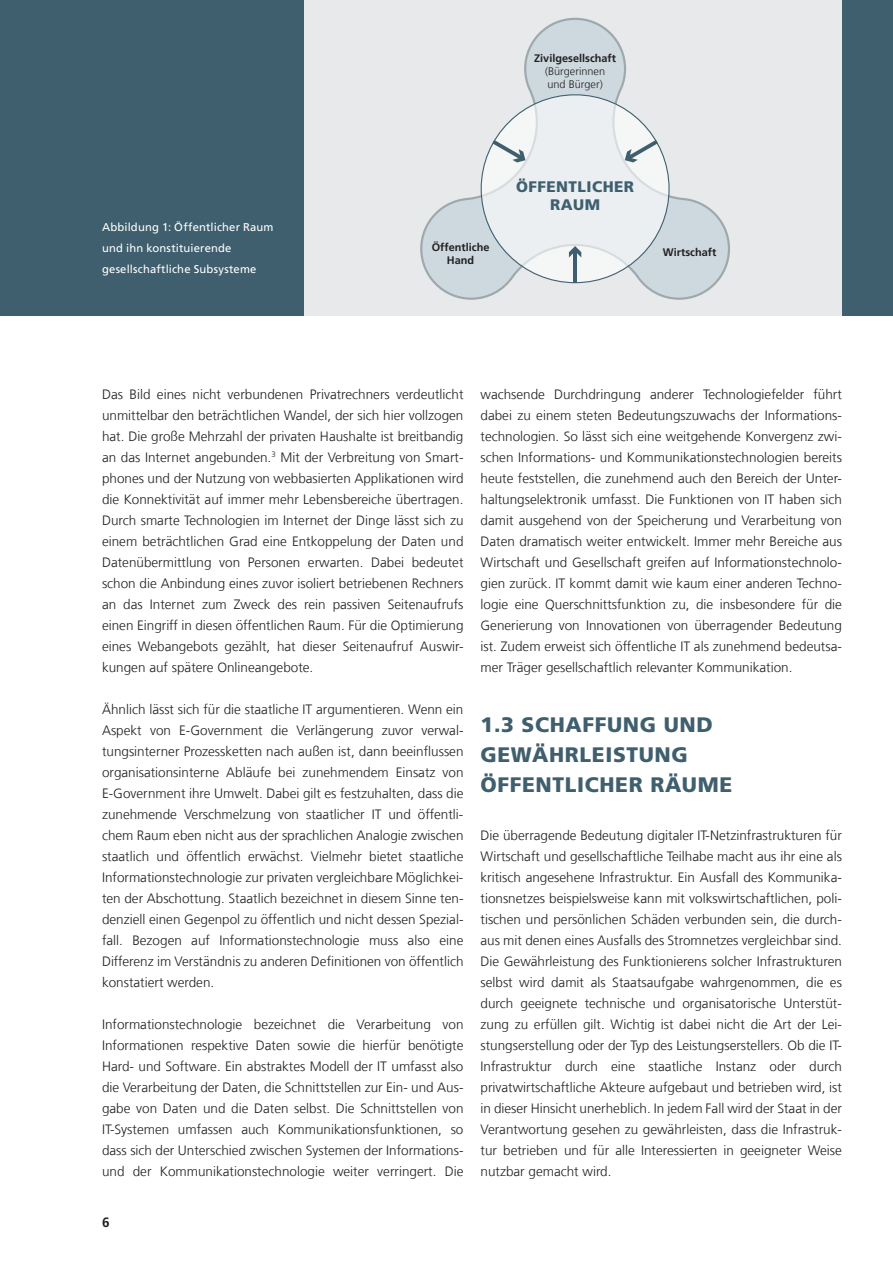
<style>
.page{position:relative;width:893px;height:1263px;background:#fff}
.page>*{position:absolute;margin:0;border:0;box-sizing:border-box;transform-origin:0 0}
.t1{font:900 21px/30px "Frutiger LT Com";letter-spacing:.03em;color:#3f5f6e}
.t2{font:900 15.3px/18.3px "Frutiger LT Com";letter-spacing:.03em;color:#3f5f6e;text-align:center}
.t3{font:300 13.5px/21px "Frutiger LT Com";color:#231f20;text-align:justify}
.t4{font:700 13.5px "Frutiger LT Com";color:#231f20}
.t5{font:11.25px/21px "Frutiger LT Com";letter-spacing:.015em;color:#fff}
.t6{font:700 10.95px/13px "Frutiger LT Com";color:#231f20;text-align:center}
.t7{font:300 10.95px/13px "Frutiger LT Com";color:#231f20}
</style>
<div class="page">
<div style="left:0;top:0;width:893px;height:315px;background:#3f5f6e"></div>
<div style="left:304px;top:0;width:538px;height:315px;background:#e7e9ea"></div>
<svg style="left:420px;top:18px;width:310px;height:282px"></svg>
<svg style="left:481px;top:94px;width:189px;height:189px"></svg>
<p class="t6" style="left:534px;top:52px;width:83px">Zivilgesellschaft</p>
<p class="t7" style="left:545px;top:65px;width:62px">(Bürgerinnen und Bürger)</p>
<p class="t5" style="left:102px;top:216px;width:173px">Abbildung 1: Öffentlicher Raum und ihn konstituierende gesellschaftliche Subsysteme</p>
<p class="t2" style="left:516px;top:177px;width:120px">ÖFFENTLICHER<br>RAUM</p>
<p class="t6" style="left:432px;top:240px;width:59px">Öffentliche<br>Hand</p>
<p class="t6" style="left:663px;top:246px;width:55px">Wirtschaft</p>
<p class="t3" style="left:102px;top:384px;width:363px">Das Bild eines nicht verbundenen Privatrechners verdeutlicht unmittelbar den beträchtlichen Wandel, der sich hier vollzogen hat. Die große Mehrzahl der privaten Haushalte ist breitbandig an das Internet angebunden.<sup>3</sup> Mit der Verbreitung von Smart&shy;phones und der Nutzung von webbasierten Applikationen wird die Konnektivität auf immer mehr Lebensbereiche übertragen.<br>Durch smarte Technologien im Internet der Dinge lässt sich zu einem beträchtlichen Grad eine Entkoppelung der Daten und Datenübermittlung von Personen erwarten. Dabei bedeutet schon die Anbindung eines zuvor isoliert betriebenen Rechners an das Internet zum Zweck des rein passiven Seitenaufrufs einen Eingriff in diesen öffentlichen Raum. Für die Optimierung eines Webangebots gezählt, hat dieser Seitenaufruf Auswir&shy;kungen auf spätere Onlineangebote.</p>
<p class="t3" style="left:102px;top:699px;width:363px">Ähnlich lässt sich für die staatliche IT argumentieren. Wenn ein Aspekt von E-Government die Verlängerung zuvor verwal&shy;tungsinterner Prozessketten nach außen ist, dann beeinflussen organisationsinterne Abläufe bei zunehmendem Einsatz von E-Government ihre Umwelt. Dabei gilt es festzuhalten, dass die zunehmende Verschmelzung von staatlicher IT und öffentli&shy;chem Raum eben nicht aus der sprachlichen Analogie zwischen staatlich und öffentlich erwächst. Vielmehr bietet staatliche Informationstechnologie zur privaten vergleichbare Möglichkei&shy;ten der Abschottung. Staatlich bezeichnet in diesem Sinne ten&shy;denziell einen Gegenpol zu öffentlich und nicht dessen Spezial&shy;fall. Bezogen auf Informationstechnologie muss also eine Differenz im Verständnis zu anderen Definitionen von öffentlich konstatiert werden.</p>
<p class="t3" style="left:102px;top:1014px;width:363px">Informationstechnologie bezeichnet die Verarbeitung von Informationen respektive Daten sowie die hierfür benötigte Hard- und Software. Ein abstraktes Modell der IT umfasst also die Verarbeitung der Daten, die Schnittstellen zur Ein- und Aus&shy;gabe von Daten und die Daten selbst. Die Schnittstellen von IT-Systemen umfassen auch Kommunikationsfunktionen, so dass sich der Unterschied zwischen Systemen der Informations&shy;und der Kommunikationstechnologie weiter verringert. Die</p>
<p class="t4" style="left:102px;top:1215px;width:9px">6</p>
<p class="t3" style="left:480px;top:384px;width:363px">wachsende Durchdringung anderer Technologiefelder führt dabei zu einem steten Bedeutungszuwachs der Informations&shy;technologien. So lässt sich eine weitgehende Konvergenz zwi&shy;schen Informations- und Kommunikationstechnologien bereits heute feststellen, die zunehmend auch den Bereich der Unter&shy;haltungselektronik umfasst. Die Funktionen von IT haben sich damit ausgehend von der Speicherung und Verarbeitung von Daten dramatisch weiter entwickelt. Immer mehr Bereiche aus Wirtschaft und Gesellschaft greifen auf Informationstechnolo&shy;gien zurück. IT kommt damit wie kaum einer anderen Techno&shy;logie eine Querschnittsfunktion zu, die insbesondere für die Generierung von Innovationen von überragender Bedeutung ist. Zudem erweist sich öffentliche IT als zunehmend bedeutsa&shy;mer Träger gesellschaftlich relevanter Kommunikation.</p>
<h1 class="t1" style="left:480px;top:709px;width:253px">1.3 SCHAFFUNG UND<br>GEWÄHRLEISTUNG<br>ÖFFENTLICHER RÄUME</h1>
<p class="t3" style="left:480px;top:825px;width:363px">Die überragende Bedeutung digitaler IT-Netzinfrastrukturen für Wirtschaft und gesellschaftliche Teilhabe macht aus ihr eine als kritisch angesehene Infrastruktur. Ein Ausfall des Kommunika&shy;tionsnetzes beispielsweise kann mit volkswirtschaftlichen, poli&shy;tischen und persönlichen Schäden verbunden sein, die durch&shy;aus mit denen eines Ausfalls des Stromnetzes vergleichbar sind.<br>Die Gewährleistung des Funktionierens solcher Infrastrukturen selbst wird damit als Staatsaufgabe wahrgenommen, die es durch geeignete technische und organisatorische Unterstüt&shy;zung zu erfüllen gilt. Wichtig ist dabei nicht die Art der Lei&shy;stungserstellung oder der Typ des Leistungserstellers. Ob die IT-Infrastruktur durch eine staatliche Instanz oder durch privatwirtschaftliche Akteure aufgebaut und betrieben wird, ist in dieser Hinsicht unerheblich. In jedem Fall wird der Staat in der Verantwortung gesehen zu gewährleisten, dass die Infrastruk&shy;tur betrieben und für alle Interessierten in geeigneter Weise nutzbar gemacht wird.</p>
</div>
